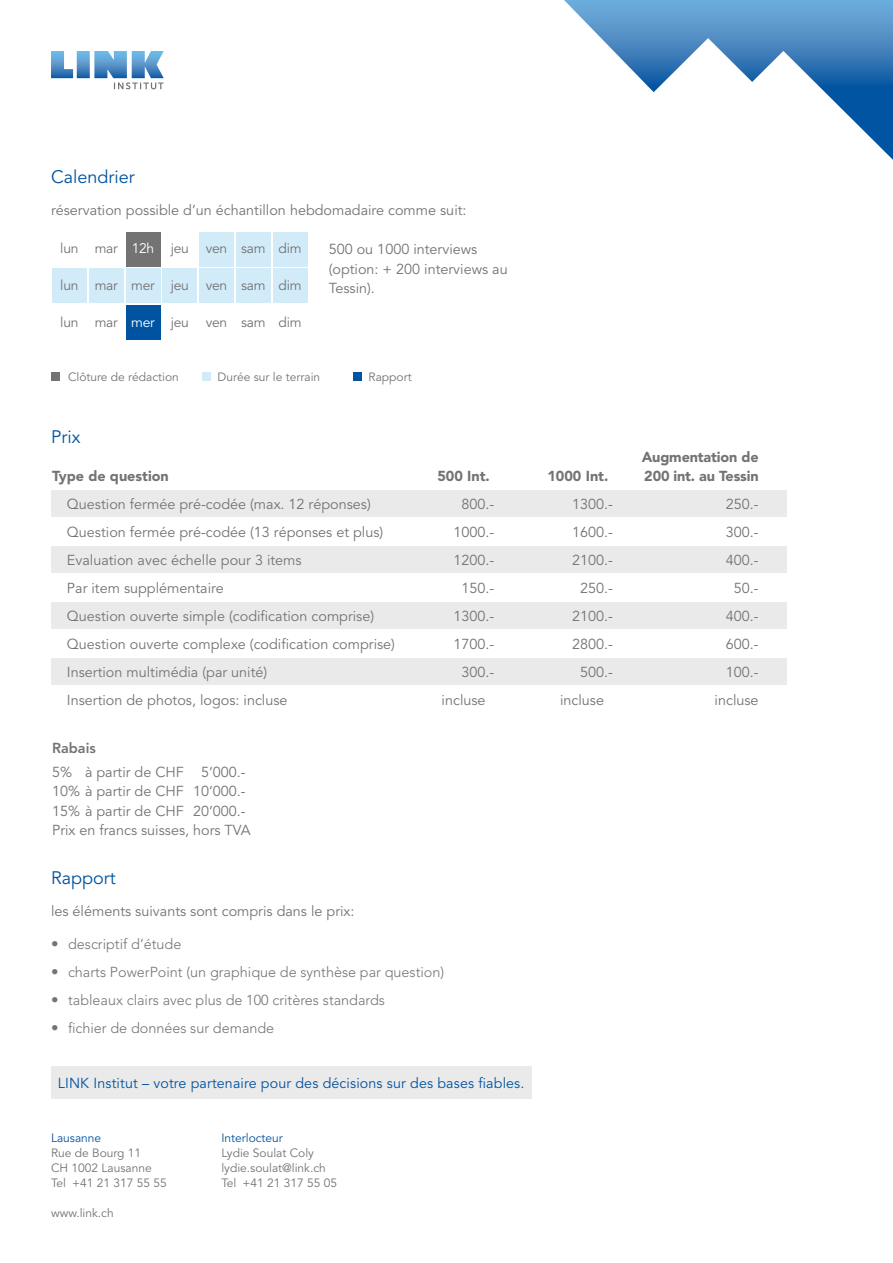
<style>
.page{position:relative;width:893px;height:1263px;background:#fff}
.page>*{position:absolute;margin:0;border:0;box-sizing:border-box;transform-origin:0 0}
.t1{font:18px "Avenir";color:#0053a1}
.t2{font:14.4px/19.5px "Avenir";color:#747373}
.t3{font:300 14.4px "Avenir";color:#747373}
.t4{font:14.4px "Avenir";letter-spacing:.01em;color:#0053a1}
.t5{font:900 14.4px "Avenir";letter-spacing:-.01em;color:#747373}
.t6{font:800 14.4px "Avenir";color:#747373}
.t7{font:13.95px "Avenir";letter-spacing:-.02em;color:#747373}
.t8{font:13.95px "Avenir";letter-spacing:-.02em;color:#fff}
.t9{font:12px/15px "Avenir";color:#747373}
.t10{font:12px "Avenir";color:#0053a1}
.s1{font-weight:400;font-size:15px}
</style>
<div class="page">
<svg style="left:564px;top:0;width:329px;height:160px"></svg>
<svg style="left:51px;top:51px;width:113px;height:38px"></svg>
<div style="left:51px;top:372px;width:9px;height:9px;background:#747373"></div>
<div style="left:202px;top:372px;width:9px;height:9px;background:#d1ebf9"></div>
<div style="left:353px;top:372px;width:9px;height:9px;background:#0053a1"></div>
<div style="left:51px;top:490px;width:736px;height:27px;background:#eaeaea"></div>
<div style="left:51px;top:546px;width:736px;height:27px;background:#eaeaea"></div>
<div style="left:51px;top:602px;width:736px;height:27px;background:#eaeaea"></div>
<div style="left:51px;top:658px;width:736px;height:27px;background:#eaeaea"></div>
<div style="left:126px;top:305px;width:34px;height:35px;background:#0053a1"></div>
<div style="left:52px;top:269px;width:35px;height:34px;background:#d1ebf9"></div>
<div style="left:89px;top:269px;width:35px;height:34px;background:#d1ebf9"></div>
<div style="left:126px;top:269px;width:34px;height:34px;background:#d1ebf9"></div>
<div style="left:162px;top:269px;width:35px;height:34px;background:#d1ebf9"></div>
<div style="left:199px;top:269px;width:35px;height:34px;background:#d1ebf9"></div>
<div style="left:126px;top:232px;width:34px;height:34px;background:#747373"></div>
<div style="left:199px;top:232px;width:35px;height:34px;background:#d1ebf9"></div>
<div style="left:236px;top:269px;width:35px;height:34px;background:#d1ebf9"></div>
<div style="left:273px;top:269px;width:34px;height:34px;background:#d1ebf9"></div>
<div style="left:236px;top:232px;width:35px;height:34px;background:#d1ebf9"></div>
<div style="left:273px;top:232px;width:34px;height:34px;background:#d1ebf9"></div>
<div style="left:51px;top:1066px;width:480px;height:33px;background:#eaeaea"></div>
<p class="t1" style="left:51px;top:166px;width:85px">Calendrier</p>
<p class="t2" style="left:51px;top:201px;width:417px">réservation possible d’un échantillon hebdomadaire comme suit:</p>
<p class="t2" style="left:329px;top:240px;width:180px">500 ou 1000 interviews (option: + 200 interviews au<br>Tessin).</p>
<p class="t7" style="left:60px;top:240px;width:20px">lun</p>
<p class="t7" style="left:60px;top:277px;width:20px">lun</p>
<p class="t7" style="left:60px;top:314px;width:20px">lun</p>
<p class="t8" style="left:132px;top:240px;width:24px">12h</p>
<p class="t7" style="left:131px;top:277px;width:25px">mer</p>
<p class="t8" style="left:131px;top:314px;width:25px">mer</p>
<p class="t7" style="left:279px;top:240px;width:25px">dim</p>
<p class="t7" style="left:279px;top:277px;width:25px">dim</p>
<p class="t7" style="left:279px;top:314px;width:25px">dim</p>
<p class="t7" style="left:171px;top:240px;width:20px">jeu</p>
<p class="t7" style="left:171px;top:277px;width:20px">jeu</p>
<p class="t7" style="left:171px;top:314px;width:20px">jeu</p>
<p class="t7" style="left:95px;top:240px;width:25px">mar</p>
<p class="t7" style="left:95px;top:277px;width:25px">mar</p>
<p class="t7" style="left:95px;top:314px;width:25px">mar</p>
<p class="t7" style="left:206px;top:240px;width:23px">ven</p>
<p class="t7" style="left:206px;top:277px;width:23px">ven</p>
<p class="t7" style="left:206px;top:314px;width:23px">ven</p>
<p class="t7" style="left:241px;top:240px;width:26px">sam</p>
<p class="t7" style="left:241px;top:277px;width:26px">sam</p>
<p class="t7" style="left:241px;top:314px;width:26px">sam</p>
<p class="t9" style="left:68px;top:370px;width:112px">Clôture de rédaction</p>
<p class="t9" style="left:218px;top:370px;width:104px">Durée sur le terrain</p>
<p class="t9" style="left:369px;top:370px;width:45px">Rapport</p>
<p class="t1" style="left:51px;top:427px;width:31px">Prix</p>
<p class="t5" style="left:642px;top:448px;width:118px">Augmentation de</p>
<p class="t5" style="left:52px;top:468px;width:118px">Type de question</p>
<p class="t5" style="left:437px;top:468px;width:54px">500 Int.</p>
<p class="t5" style="left:547px;top:468px;width:63px">1000 Int.</p>
<p class="t5" style="left:644px;top:468px;width:116px">200 int. au Tessin</p>
<p class="t2" style="left:67px;top:495px;width:305px">Question fermée pré-codée (max. 12 réponses)</p>
<p class="t2" style="left:462px;top:495px;width:34px">800.-</p>
<p class="t2" style="left:572px;top:495px;width:42px">1300.-</p>
<p class="t2" style="left:726px;top:495px;width:34px">250.-</p>
<p class="t2" style="left:67px;top:523px;width:318px">Question fermée pré-codée (13 réponses et plus)</p>
<p class="t2" style="left:454px;top:523px;width:42px">1000.-</p>
<p class="t2" style="left:572px;top:523px;width:42px">1600.-</p>
<p class="t2" style="left:726px;top:523px;width:34px">300.-</p>
<p class="t2" style="left:67px;top:551px;width:236px">Evaluation avec échelle pour 3 items</p>
<p class="t2" style="left:454px;top:551px;width:42px">1200.-</p>
<p class="t2" style="left:572px;top:551px;width:42px">2100.-</p>
<p class="t2" style="left:726px;top:551px;width:34px">400.-</p>
<p class="t2" style="left:67px;top:579px;width:158px">Par item supplémentaire</p>
<p class="t2" style="left:462px;top:579px;width:34px">150.-</p>
<p class="t2" style="left:580px;top:579px;width:34px">250.-</p>
<p class="t2" style="left:734px;top:579px;width:26px">50.-</p>
<p class="t2" style="left:67px;top:607px;width:309px">Question ouverte simple (codification comprise)</p>
<p class="t2" style="left:454px;top:607px;width:42px">1300.-</p>
<p class="t2" style="left:572px;top:607px;width:42px">2100.-</p>
<p class="t2" style="left:726px;top:607px;width:34px">400.-</p>
<p class="t2" style="left:67px;top:635px;width:330px">Question ouverte complexe (codification comprise)</p>
<p class="t2" style="left:454px;top:635px;width:42px">1700.-</p>
<p class="t2" style="left:572px;top:635px;width:42px">2800.-</p>
<p class="t2" style="left:726px;top:635px;width:34px">600.-</p>
<p class="t2" style="left:67px;top:663px;width:202px">Insertion multimédia (par unité)</p>
<p class="t2" style="left:462px;top:663px;width:34px">300.-</p>
<p class="t2" style="left:580px;top:663px;width:34px">500.-</p>
<p class="t2" style="left:726px;top:663px;width:34px">100.-</p>
<p class="t2" style="left:67px;top:691px;width:222px">Insertion de photos, logos: incluse</p>
<p class="t2" style="left:442px;top:691px;width:46px">incluse</p>
<p class="t2" style="left:560px;top:691px;width:46px">incluse</p>
<p class="t2" style="left:715px;top:691px;width:46px">incluse</p>
<p class="t6" style="left:52px;top:739px;width:45px">Rabais</p>
<p class="t2" style="left:52px;top:762px;width:200px">5% à partir de CHF 5‘000.-<br>10% à partir de CHF 10‘000.-<br>15% à partir de CHF 20‘000.-<br>Prix en francs suisses, hors TVA</p>
<p class="t1" style="left:51px;top:867px;width:66px">Rapport</p>
<p class="t2" style="left:51px;top:902px;width:305px">les éléments suivants sont compris dans le prix:</p>
<p class="t3" style="left:51px;top:935px;width:132px"><span class="s1">•</span> descriptif d’étude</p>
<p class="t3" style="left:51px;top:963px;width:395px"><span class="s1">•</span> charts PowerPoint (un graphique de synthèse par question)</p>
<p class="t3" style="left:51px;top:991px;width:335px"><span class="s1">•</span> tableaux clairs avec plus de 100 critères standards</p>
<p class="t3" style="left:51px;top:1019px;width:225px"><span class="s1">•</span> fichier de données sur demande</p>
<p class="t4" style="left:58px;top:1075px;width:468px">LINK Institut – votre partenaire pour des décisions sur des bases fiables.</p>
<p class="t10" style="left:51px;top:1131px;width:52px">Lausanne</p>
<p class="t9" style="left:51px;top:1146px;width:117px">Rue de Bourg 11<br>CH 1002 Lausanne<br>Tel +41 21 317 55 55</p>
<p class="t9" style="left:51px;top:1206px;width:64px">www.link.ch</p>
<p class="t10" style="left:221px;top:1131px;width:63px">Interlocteur</p>
<p class="t9" style="left:221px;top:1146px;width:117px">Lydie Soulat Coly lydie.soulat@link.ch<br>Tel +41 21 317 55 05</p>
</div>
